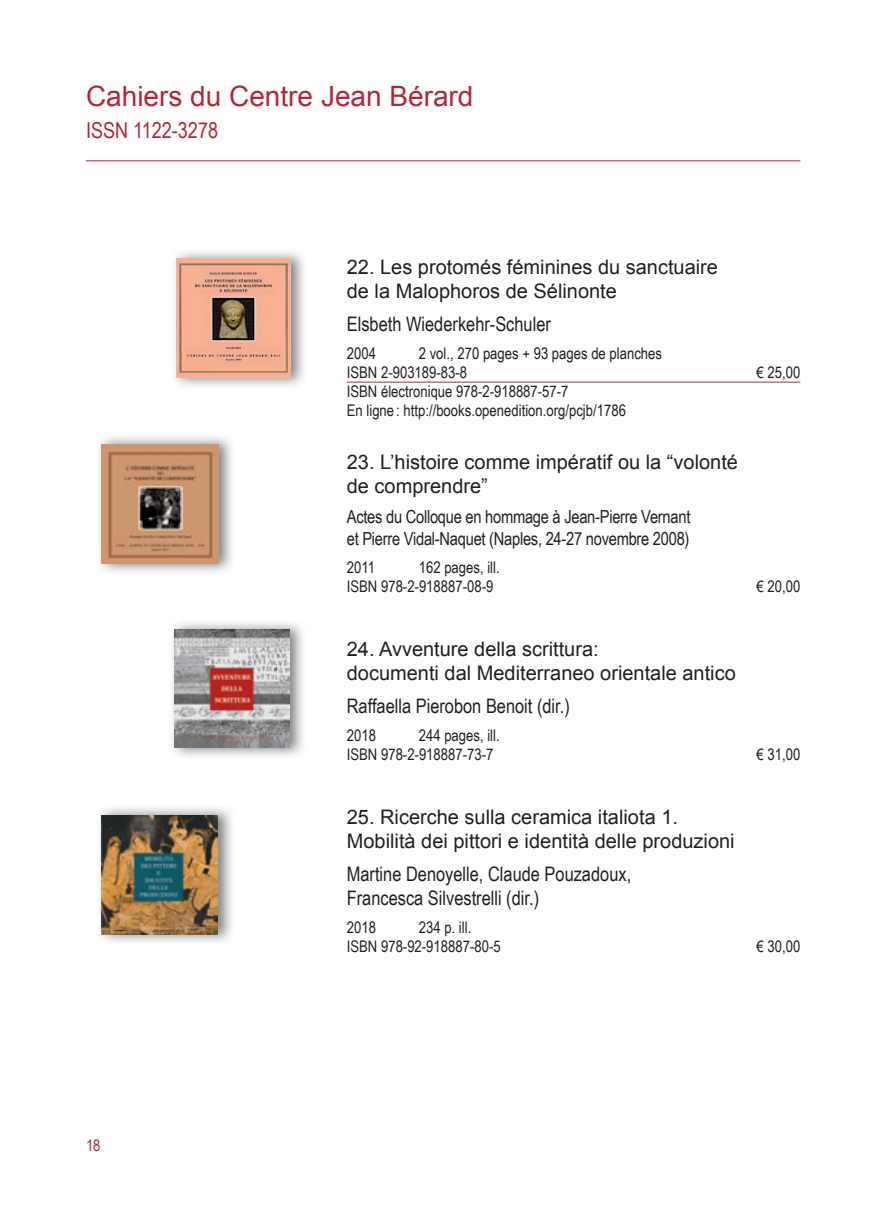
<style>
.page{position:relative;width:874px;height:1224px;background:#fff}
.page>*{position:absolute;margin:0;border:0;box-sizing:border-box;transform-origin:0 0}
.t1{font:28px "Arial";color:#b22635}
.t2{font:22px "Arial Narrow";color:#b22635}
.t3{font:20px/24px "Arial";color:#231f20}
.t4{font:20px/24px "Arial Narrow";color:#231f20}
.t5{font:18px/21.6px "Arial Narrow";letter-spacing:-.015em;color:#231f20}
.t6{font:16px/19.2px "Arial Narrow";color:#231f20}
.t7{font:16px "Arial Narrow";color:#b22635}
</style>
<div class="page">
<hr style="left:86px;top:161px;width:714px;height:1px;background:#b22635">
<hr style="left:347px;top:382px;width:453px;height:1px;background:#b22635">
<img style="left:174px;top:251px;width:130px;height:135px">
<img style="left:177px;top:259px;width:113px;height:119px">
<img style="left:99px;top:436px;width:133px;height:136px">
<img style="left:101px;top:444px;width:117px;height:119px">
<img style="left:172px;top:622px;width:131px;height:135px">
<img style="left:174px;top:630px;width:115px;height:117px">
<img style="left:100px;top:807px;width:132px;height:135px">
<img style="left:102px;top:815px;width:116px;height:119px">
<h1 class="t1" style="left:86px;top:78px;width:389px">Cahiers du Centre Jean Bérard</h1>
<h2 class="t2" style="left:86px;top:114px;width:134px">ISSN 1122-3278</h2>
<p class="t3" style="left:347px;top:255px;width:373px">22. Les protomés féminines du sanctuaire de la Malophoros de Sélinonte</p>
<p class="t4" style="left:347px;top:311px;width:206px">Elsbeth Wiederkehr-Schuler</p>
<p class="t6" style="left:347px;top:343px;width:31px">2004</p>
<p class="t6" style="left:347px;top:343px;width:317px;text-indent:72px">2 vol., 270 pages + 93 pages de planches<br>ISBN 2-903189-83-8</p>
<p class="t6" style="left:347px;top:381px;width:281px">ISBN électronique 978-2-918887-57-7<br>En ligne : http://books.openedition.org/pcjb/1786</p>
<p class="t3" style="left:347px;top:450px;width:393px">23. L’histoire comme impératif ou la “volonté de comprendre”</p>
<p class="t5" style="left:347px;top:505px;width:345px">Actes du Col loque en hommage à Jean-Pierre Vernant et Pierre Vidal-Naquet (Naples, 24-27 novembre 2008)</p>
<p class="t6" style="left:347px;top:557px;width:30px">2011</p>
<p class="t6" style="left:347px;top:557px;width:154px;text-indent:72px">162 pages, ill.<br>ISBN 978-2-918887-08-9</p>
<p class="t3" style="left:347px;top:637px;width:391px">24. Avventure della scrittura:<br>documenti dal Mediterraneo orientale antico</p>
<p class="t4" style="left:347px;top:693px;width:225px">Raffaella Pierobon Benoit (dir.)</p>
<p class="t6" style="left:347px;top:725px;width:31px">2018</p>
<p class="t6" style="left:347px;top:725px;width:154px;text-indent:72px">244 pages, ill.<br>ISBN 978-2-918887-73-7</p>
<p class="t3" style="left:347px;top:805px;width:389px">25. Ricerche sulla ceramica italiota 1.<br>Mobilità dei pittori e identità delle produzioni</p>
<p class="t4" style="left:347px;top:861px;width:286px">Martine Denoyelle, Claude Pouzadoux,<br>Francesca Silvestrelli (dir.)</p>
<p class="t6" style="left:347px;top:917px;width:31px">2018</p>
<p class="t6" style="left:347px;top:917px;width:155px;text-indent:72px">234 p. ill.<br>ISBN 978-92-918887-80-5</p>
<p class="t6" style="left:757px;top:362px;width:45px">€ 25,00</p>
<p class="t6" style="left:757px;top:576px;width:45px">€ 20,00</p>
<p class="t6" style="left:757px;top:745px;width:45px">€ 31,00</p>
<p class="t6" style="left:757px;top:937px;width:45px">€ 30,00</p>
<p class="t7" style="left:86px;top:1134px;width:16px">18</p>
</div>
